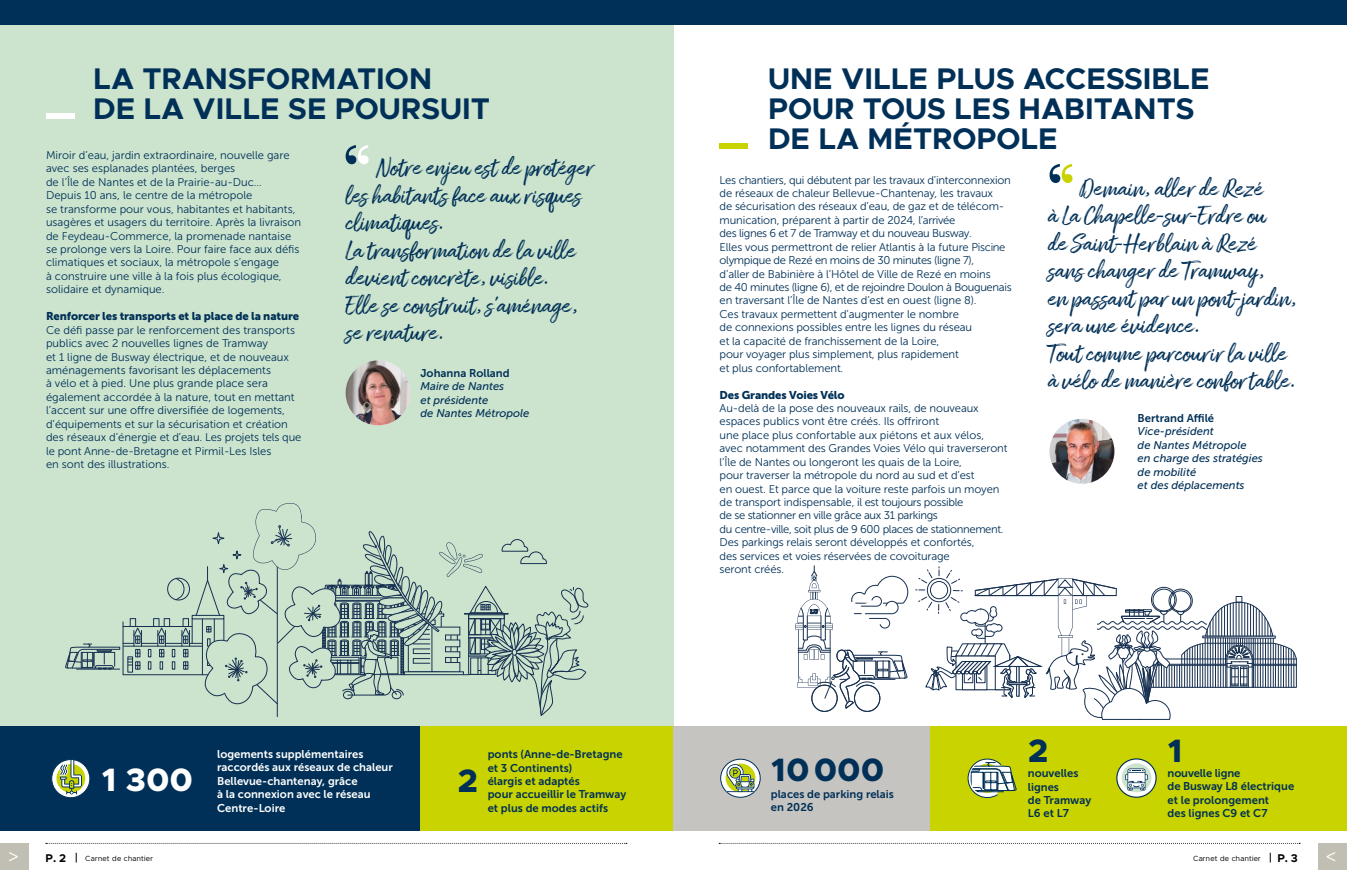
<style>
.page{position:relative;width:1347px;height:886px;background:#fff}
.page>*{position:absolute;margin:0;border:0;box-sizing:border-box;transform-origin:0 0}
.t1{font:800 32.5px "Metropolis";color:#003057}
.t2{font:800 32.5px "Metropolis";color:#fff}
.t3{font:700 30px/30px "Metropolis";color:#003057}
.t4{font:25px/27.5px "Amithen";color:#003057}
.t5{font:11.25px/13.4px "Museo Sans 300";letter-spacing:-.01em;color:#003057}
.t6{font:11.25px/13.4px "Museo Sans 700";color:#003057}
.t7{font:italic 11.25px/13.5px "Museo Sans 500";color:#003057}
.t8{font:11.25px/13.4px "Museo Sans 700";color:#fff}
.t9{font:11.25px "Museo Sans 900";letter-spacing:-.01em;color:#003057}
.t10{font:700 11.25px "Metropolis";color:#000}
.t11{font:7.5px "Metropolis";letter-spacing:.04em;color:#000}
.s1{font-weight:400;font-size:18.38px;color:#fff}
</style>
<div class="page">
<div style="left:0;top:4px;width:673px;height:762px;background:#cce4ce"></div>
<svg style="left:65px;top:503px;width:524px;height:213px"></svg>
<div style="left:854px;top:685px;width:26px;height:27px;border:1px solid #173050;border-radius:50%"></div>
<div style="left:811px;top:685px;width:26px;height:27px;border:1px solid #173050;border-radius:50%"></div>
<svg style="left:795px;top:566px;width:113px;height:143px"></svg>
<svg style="left:915px;top:567px;width:381px;height:153px"></svg>
<div style="left:930px;top:581px;width:17px;height:18px;background:#fff;border-radius:50%"></div>
<div style="left:930px;top:581px;width:17px;height:18px;border:1px solid #173050;border-radius:50%"></div>
<div style="left:0;top:0;width:1346px;height:25px;background:#003057"></div>
<svg style="left:1049px;top:164px;width:23px;height:19px"></svg>
<img style="left:1049px;top:419px;width:65px;height:65px;border-radius:32px">
<svg style="left:345px;top:145px;width:23px;height:19px"></svg>
<img style="left:345px;top:360px;width:65px;height:65px;border-radius:32px">
<div style="left:0;top:726px;width:420px;height:105px;background:#003057"></div>
<div style="left:420px;top:726px;width:253px;height:105px;background:#c8d300"></div>
<div style="left:930px;top:726px;width:416px;height:105px;background:#c8d300"></div>
<div style="left:673px;top:726px;width:257px;height:105px;background:#c6c4c0"></div>
<svg style="left:967px;top:758px;width:49px;height:40px"></svg>
<svg style="left:720px;top:758px;width:41px;height:40px"></svg>
<svg style="left:51px;top:759px;width:39px;height:39px"></svg>
<div style="left:46px;top:113px;width:28px;height:6px;background:#fff"></div>
<div style="left:719px;top:143px;width:29px;height:6px;background:#c8d300"></div>
<svg style="left:1116px;top:758px;width:41px;height:40px"></svg>
<div style="left:0;top:843px;width:29px;height:26px;background:#c1beb3"></div>
<div style="left:1317px;top:843px;width:29px;height:26px;background:#c1beb3"></div>
<svg style="left:46px;top:843px;width:581px;height:1px"></svg>
<svg style="left:719px;top:843px;width:581px;height:1px"></svg>
<h2 class="t3" style="left:93px;top:63px;width:398px">LA TRANSFORMATION<br>DE LA VILLE SE POURSUIT</h2>
<p class="t5" style="left:46px;top:149px;width:257px">Miroir d’eau, jardin extraordinaire, nouvelle gare avec ses esplanades plantées, berges<br>de l’Île de Nantes et de la Prairie-au-Duc…<br>Depuis 10 ans, le centre de la métropole<br>se transforme pour vous, habitantes et habitants, usagères et usagers du territoire. Après la livraison de Feydeau-Commerce, la promenade nantaise se prolonge vers la Loire. Pour faire face aux défis climatiques et sociaux, la métropole s’engage<br>à construire une ville à la fois plus écologique, solidaire et dynamique.</p>
<p class="t9" style="left:46px;top:310px;width:255px">Renforcer les transports et la place de la nature</p>
<p class="t5" style="left:46px;top:323px;width:257px">Ce défi passe par le renforcement des transports publics avec 2 nouvelles lignes de Tramway<br>et 1 ligne de Busway électrique, et de nouveaux aménagements favorisant les déplacements<br>à vélo et à pied. Une plus grande place sera également accordée à la nature, tout en mettant l’accent sur une offre diversifiée de logements, d’équipements et sur la sécurisation et création des réseaux d’énergie et d’eau. Les projets tels que le pont Anne-de-Bretagne et Pirmil-Les Isles<br>en sont des illustrations.</p>
<h3 class="t4" style="left:345px;top:156px;width:250px;text-indent:30px">Notre enjeu est de protéger les habitants face aux risques climatiques.<br>La transformation de la ville devient concrète, visible.<br>Elle se construit, s’aménage, se renature.</h3>
<p class="t6" style="left:420px;top:366px;width:91px">Johanna Rolland</p>
<p class="t7" style="left:420px;top:380px;width:110px">Maire de Nantes<br>et présidente<br>de Nantes Métropole</p>
<h2 class="t3" style="left:768px;top:63px;width:443px">UNE VILLE PLUS ACCESSIBLE<br>POUR TOUS LES HABITANTS<br>DE LA MÉTROPOLE</h2>
<p class="t5" style="left:719px;top:173px;width:293px">Les chantiers, qui débutent par les travaux d’interconnexion de réseaux de chaleur Bellevue-Chantenay, les travaux<br>de sécurisation des réseaux d’eau, de gaz et de télécom&shy;munication, préparent à partir de 2024, l’arrivée<br>des lignes 6 et 7 de Tramway et du nouveau Busway.<br>Elles vous permettront de relier Atlantis à la future Piscine olympique de Rezé en moins de 30 minutes (ligne 7),<br>d’aller de Babinière à l’Hôtel de Ville de Rezé en moins<br>de 40 minutes (ligne 6), et de rejoindre Doulon à Bouguenais en traversant l’Île de Nantes d’est en ouest (ligne 8).<br>Ces travaux permettent d’augmenter le nombre<br>de connexions possibles entre les lignes du réseau<br>et la capacité de franchissement de la Loire,<br>pour voyager plus simplement, plus rapidement<br>et plus confortablement.</p>
<p class="t9" style="left:719px;top:388px;width:127px">Des Grandes Voies Vélo</p>
<p class="t5" style="left:719px;top:401px;width:289px">Au-delà de la pose des nouveaux rails, de nouveaux espaces publics vont être créés. Ils offriront<br>une place plus confortable aux piétons et aux vélos, avec notamment des Grandes Voies Vélo qui traverseront l’Île de Nantes ou longeront les quais de la Loire,<br>pour traverser la métropole du nord au sud et d’est<br>en ouest. Et parce que la voiture reste parfois un moyen de transport indispensable, il est toujours possible<br>de se stationner en ville grâce aux 31 parkings<br>du centre-ville, soit plus de 9 600 places de stationnement.<br>Des parkings relais seront développés et confortés,<br>des services et voies réservées de covoiturage<br>seront créés.</p>
<h3 class="t4" style="left:1047px;top:176px;width:250px;text-indent:32px">Demain, aller de Rezé<br>à La Chapelle-sur-Erdre ou<br>de Saint-Herblain à Rezé sans changer de Tramway,<br>en passant par un pont-jardin, sera une évidence.<br>Tout comme parcourir la ville à vélo de manière confortable.</h3>
<p class="t6" style="left:1137px;top:411px;width:78px">Bertrand Affilé</p>
<p class="t7" style="left:1137px;top:425px;width:127px">Vice-président<br>de Nantes Métropole<br>en charge des stratégies de mobilité<br>et des déplacements</p>
<h1 class="t2" style="left:101px;top:759px;width:93px">1 300</h1>
<p class="t8" style="left:217px;top:747px;width:177px">logements supplémentaires raccordés aux réseaux de chaleur<br>Bellevue-chantenay, grâce<br>à la connexion avec le réseau<br>Centre - Loire</p>
<h1 class="t1" style="left:457px;top:760px;width:22px">2</h1>
<p class="t6" style="left:488px;top:747px;width:140px">ponts (Anne-de-Bretagne et 3 Continents)<br>élargis et adaptés<br>pour accueillir le Tramway et plus de modes actifs</p>
<h1 class="t1" style="left:771px;top:749px;width:115px">10000</h1>
<p class="t6" style="left:771px;top:787px;width:124px">places de parking relais en 2026</p>
<h1 class="t1" style="left:1027px;top:730px;width:22px">2</h1>
<p class="t6" style="left:1027px;top:766px;width:65px">nouvelles lignes<br>de Tramway<br>L6 et L7</p>
<h1 class="t1" style="left:1167px;top:730px;width:17px">1</h1>
<p class="t6" style="left:1167px;top:766px;width:128px">nouvelle ligne<br>de Busway L8 électrique et le prolongement<br>des lignes C9 et C7</p>
<p class="t10" style="left:8px;top:851px;width:59px"><span class="s1">&gt;</span> P. 2</p>
<p class="t11" style="left:85px;top:853px;width:69px">Carnet de chantier</p>
<p class="t11" style="left:1193px;top:853px;width:69px">Carnet de chantier</p>
<p class="t10" style="left:1277px;top:851px;width:22px">P. 3</p>
</div>
